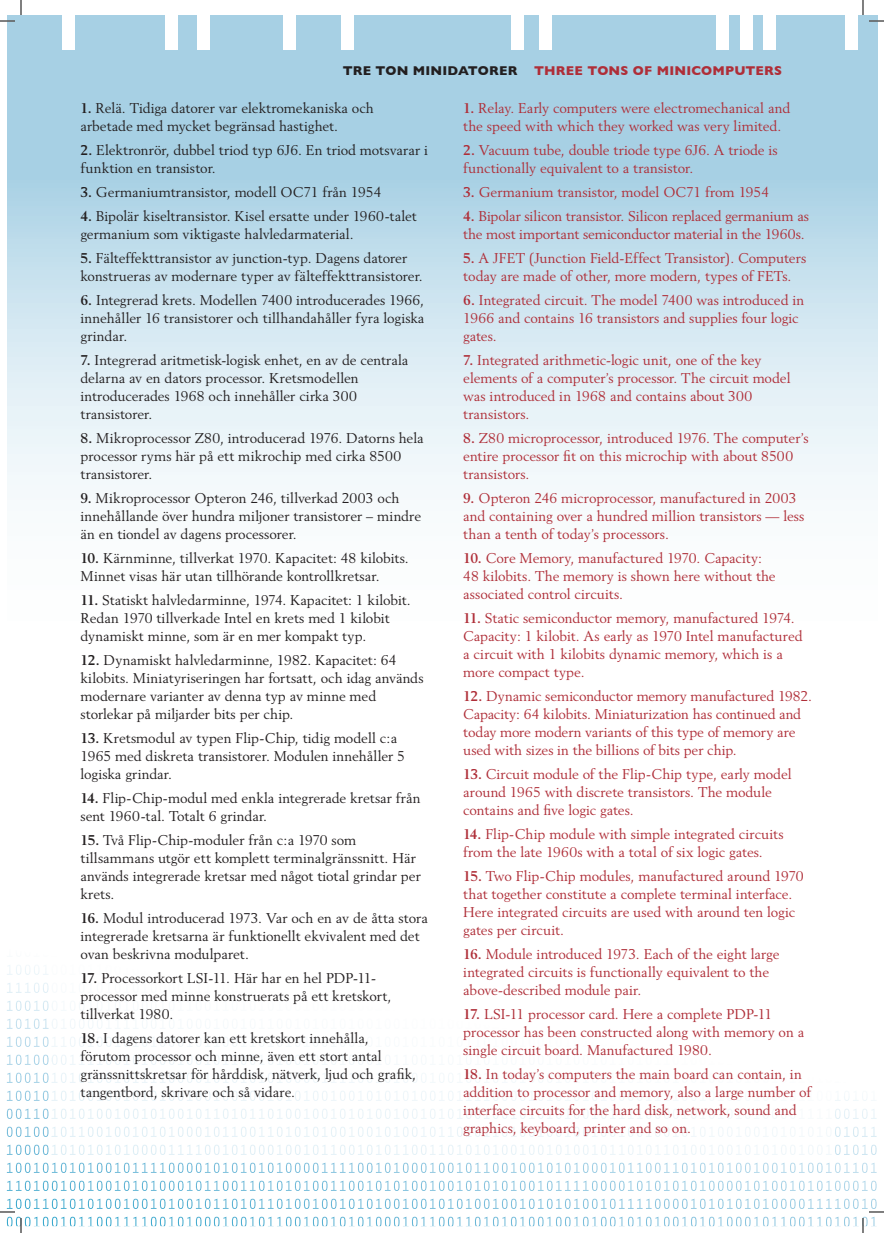
<style>
.page{position:relative;width:884px;height:1233px;background:#fff}
.page>*{position:absolute;margin:0;border:0;box-sizing:border-box;transform-origin:0 0}
.t1{font:14px/18px "Berling";color:#af2e38}
.t2{font:14px/18px "Berling";letter-spacing:.005em;color:#231f20}
.t3{font:700 13px "Gill Sans";letter-spacing:.015em;color:#af2e38}
.t4{font:700 13px "Gill Sans";letter-spacing:.015em;color:#231f20}
.s1{font-weight:700}
</style>
<div class="page">
<svg style="left:7px;top:15px;width:870px;height:483px;background:#c5e0ed"></svg>
<svg style="left:7px;top:965px;width:41px;height:10px"></svg>
<svg style="left:7px;top:983px;width:42px;height:10px"></svg>
<svg style="left:7px;top:1000px;width:42px;height:11px"></svg>
<svg style="left:7px;top:1018px;width:42px;height:11px"></svg>
<svg style="left:7px;top:1036px;width:42px;height:11px"></svg>
<svg style="left:7px;top:1054px;width:42px;height:11px"></svg>
<svg style="left:7px;top:1072px;width:42px;height:11px"></svg>
<svg style="left:7px;top:1090px;width:868px;height:11px"></svg>
<svg style="left:7px;top:1108px;width:870px;height:11px"></svg>
<svg style="left:7px;top:1126px;width:870px;height:11px"></svg>
<svg style="left:7px;top:1144px;width:870px;height:11px"></svg>
<svg style="left:7px;top:1162px;width:870px;height:11px"></svg>
<svg style="left:7px;top:1180px;width:870px;height:11px"></svg>
<div style="left:52px;top:711px;width:780px;height:446px;background:#fff"></div>
<div style="left:62px;top:15px;width:13px;height:34px;background:#fff"></div>
<div style="left:166px;top:15px;width:12px;height:34px;background:#fff"></div>
<div style="left:197px;top:15px;width:13px;height:34px;background:#fff"></div>
<div style="left:283px;top:15px;width:13px;height:34px;background:#fff"></div>
<div style="left:341px;top:15px;width:13px;height:34px;background:#fff"></div>
<div style="left:511px;top:15px;width:13px;height:34px;background:#fff"></div>
<div style="left:539px;top:15px;width:13px;height:34px;background:#fff"></div>
<div style="left:716px;top:15px;width:13px;height:34px;background:#fff"></div>
<div style="left:740px;top:15px;width:12px;height:34px;background:#fff"></div>
<div style="left:763px;top:15px;width:13px;height:34px;background:#fff"></div>
<div style="left:845px;top:15px;width:13px;height:34px;background:#fff"></div>
<svg style="left:0;top:0;width:22px;height:22px"></svg>
<svg style="left:862px;top:0;width:22px;height:22px"></svg>
<svg style="left:0;top:1198px;width:884px;height:35px"></svg>
<p class="t4" style="left:343px;top:63px;width:176px">TRE TON MINIDATORER</p>
<p class="t3" style="left:534px;top:63px;width:249px">THREE TONS OF MINICOMPUTERS</p>
<p class="t2" style="left:81px;top:98px;width:295px"><span class="s1">1.</span> Relä. Tidiga datorer var elektromekaniska och arbetade med mycket begränsad hastighet.</p>
<p class="t2" style="left:81px;top:140px;width:349px"><span class="s1">2.</span> Elektronrör, dubbel triod typ 6J6. En triod motsvarar i funktion en transistor.</p>
<p class="t2" style="left:81px;top:182px;width:302px"><span class="s1">3.</span> Germaniumtransistor, modell OC71 från 1954</p>
<p class="t2" style="left:81px;top:206px;width:338px"><span class="s1">4.</span> Bipolär kiseltransistor. Kisel ersatte under 1960-talet germanium som viktigaste halvledarmaterial.</p>
<p class="t2" style="left:81px;top:248px;width:344px"><span class="s1">5.</span> Fälteffekttransistor av junction-typ. Dagens datorer konstrueras av modernare typer av fälteffekttransistorer.</p>
<p class="t2" style="left:81px;top:290px;width:345px;text-align:justify"><span class="s1">6.</span> Integrerad krets. Modellen 7400 introducerades 1966, innehåller 16 transistorer och tillhandahåller fyra logiska grindar.</p>
<p class="t2" style="left:81px;top:350px;width:329px"><span class="s1">7.</span> Integrerad aritmetisk-logisk enhet, en av de centrala delarna av en dators processor. Kretsmodellen introducerades 1968 och innehåller cirka 300 transistorer.</p>
<p class="t2" style="left:81px;top:428px;width:345px"><span class="s1">8.</span> Mikroprocessor Z80, introducerad 1976. Datorns hela processor ryms här på ett mikrochip med cirka 8500 transistorer.</p>
<p class="t2" style="left:81px;top:488px;width:342px"><span class="s1">9.</span> Mikroprocessor Opteron 246, tillverkad 2003 och innehållande över hundra miljoner transistorer – mindre än en tiondel av dagens processorer.</p>
<p class="t2" style="left:81px;top:548px;width:330px"><span class="s1">10.</span> Kärnminne, tillverkat 1970. Kapacitet: 48 kilobits.<br>Minnet visas här utan tillhörande kontrollkretsar.</p>
<p class="t2" style="left:81px;top:590px;width:332px"><span class="s1">11.</span> Statiskt halvledarminne, 1974. Kapacitet: 1 kilobit.<br>Redan 1970 tillverkade Intel en krets med 1 kilobit dynamiskt minne, som är en mer kompakt typ.</p>
<p class="t2" style="left:81px;top:650px;width:344px"><span class="s1">12.</span> Dynamiskt halvledarminne, 1982. Kapacitet: 64 kilobits. Miniatyriseringen har fortsatt, och idag används modernare varianter av denna typ av minne med storlekar på miljarder bits per chip.</p>
<p class="t2" style="left:81px;top:728px;width:326px"><span class="s1">13.</span> Kretsmodul av typen Flip-Chip, tidig modell c:a<br>1965 med diskreta transistorer. Modulen innehåller 5 logiska grindar.</p>
<p class="t2" style="left:81px;top:788px;width:341px"><span class="s1">14.</span> Flip-Chip-modul med enkla integrerade kretsar från sent 1960-tal. Totalt 6 grindar.</p>
<p class="t2" style="left:81px;top:830px;width:342px"><span class="s1">15.</span> Två Flip-Chip-moduler från c:a 1970 som tillsammans utgör ett komplett terminalgränssnitt. Här används integrerade kretsar med något tiotal grindar per krets.</p>
<p class="t2" style="left:81px;top:908px;width:349px"><span class="s1">16.</span> Modul introducerad 1973. Var och en av de åtta stora integrerade kretsarna är funktionellt ekvivalent med det ovan beskrivna modulparet.</p>
<p class="t2" style="left:81px;top:968px;width:312px"><span class="s1">17.</span> Processorkort LSI-11. Här har en hel PDP-11- processor med minne konstruerats på ett kretskort, tillverkat 1980.</p>
<p class="t2" style="left:81px;top:1028px;width:337px"><span class="s1">18.</span> I dagens datorer kan ett kretskort innehålla, förutom processor och minne, även ett stort antal gränssnittskretsar för hårddisk, nätverk, ljud och grafik, tangentbord, skrivare och så vidare.</p>
<p class="t1" style="left:463px;top:98px;width:328px"><span class="s1">1.</span> Relay. Early computers were electromechanical and the speed with which they worked was very limited.</p>
<p class="t1" style="left:463px;top:140px;width:316px"><span class="s1">2.</span> Vacuum tube, double triode type 6J6. A triode is functionally equivalent to a transistor.</p>
<p class="t1" style="left:463px;top:182px;width:308px"><span class="s1">3.</span> Germanium transistor, model OC71 from 1954</p>
<p class="t1" style="left:463px;top:206px;width:347px"><span class="s1">4.</span> Bipolar silicon transistor. Silicon replaced germanium as the most important semiconductor material in the 1960s.</p>
<p class="t1" style="left:463px;top:248px;width:345px"><span class="s1">5.</span> A JFET (Junction Field-Effect Transistor). Computers today are made of other, more modern, types of FETs.</p>
<p class="t1" style="left:463px;top:290px;width:342px"><span class="s1">6.</span> Integrated circuit. The model 7400 was introduced in<br>1966 and contains 16 transistors and supplies four logic gates.</p>
<p class="t1" style="left:463px;top:350px;width:329px"><span class="s1">7.</span> Integrated arithmetic-logic unit, one of the key elements of a computer’s processor. The circuit model was introduced in 1968 and contains about 300 transistors.</p>
<p class="t1" style="left:463px;top:428px;width:347px"><span class="s1">8.</span> Z80 microprocessor, introduced 1976. The computer’s entire processor fit on this microchip with about 8500 transistors.</p>
<p class="t1" style="left:463px;top:488px;width:343px"><span class="s1">9.</span> Opteron 246 microprocessor, manufactured in 2003 and containing over a hundred million transistors — less than a tenth of today’s processors.</p>
<p class="t1" style="left:463px;top:548px;width:314px"><span class="s1">10.</span> Core Memory, manufactured 1970. Capacity:<br>48 kilobits. The memory is shown here without the associated control circuits.</p>
<p class="t1" style="left:463px;top:608px;width:341px"><span class="s1">11.</span> Static semiconductor memory, manufactured 1974.<br>Capacity: 1 kilobit. As early as 1970 Intel manufactured a circuit with 1 kilobits dynamic memory, which is a more compact type.</p>
<p class="t1" style="left:463px;top:686px;width:350px"><span class="s1">12.</span> Dynamic semiconductor memory manufactured 1982.<br>Capacity: 64 kilobits. Miniaturization has continued and today more modern variants of this type of memory are used with sizes in the billions of bits per chip.</p>
<p class="t1" style="left:463px;top:764px;width:330px"><span class="s1">13.</span> Circuit module of the Flip-Chip type, early model around 1965 with discrete transistors. The module contains and five logic gates.</p>
<p class="t1" style="left:463px;top:824px;width:322px"><span class="s1">14.</span> Flip-Chip module with simple integrated circuits from the late 1960s with a total of six logic gates.</p>
<p class="t1" style="left:463px;top:866px;width:342px"><span class="s1">15.</span> Two Flip-Chip modules, manufactured around 1970 that together constitute a complete terminal interface.<br>Here integrated circuits are used with around ten logic gates per circuit.</p>
<p class="t1" style="left:463px;top:944px;width:318px"><span class="s1">16.</span> Module introduced 1973. Each of the eight large integrated circuits is functionally equivalent to the above-described module pair.</p>
<p class="t1" style="left:463px;top:1004px;width:342px"><span class="s1">17.</span> LSI-11 processor card. Here a complete PDP-11 processor has been constructed along with memory on a single circuit board. Manufactured 1980.</p>
<p class="t1" style="left:463px;top:1064px;width:349px"><span class="s1">18.</span> In today’s computers the main board can contain, in addition to processor and memory, also a large number of interface circuits for the hard disk, network, sound and graphics, keyboard, printer and so on.</p>
</div>
